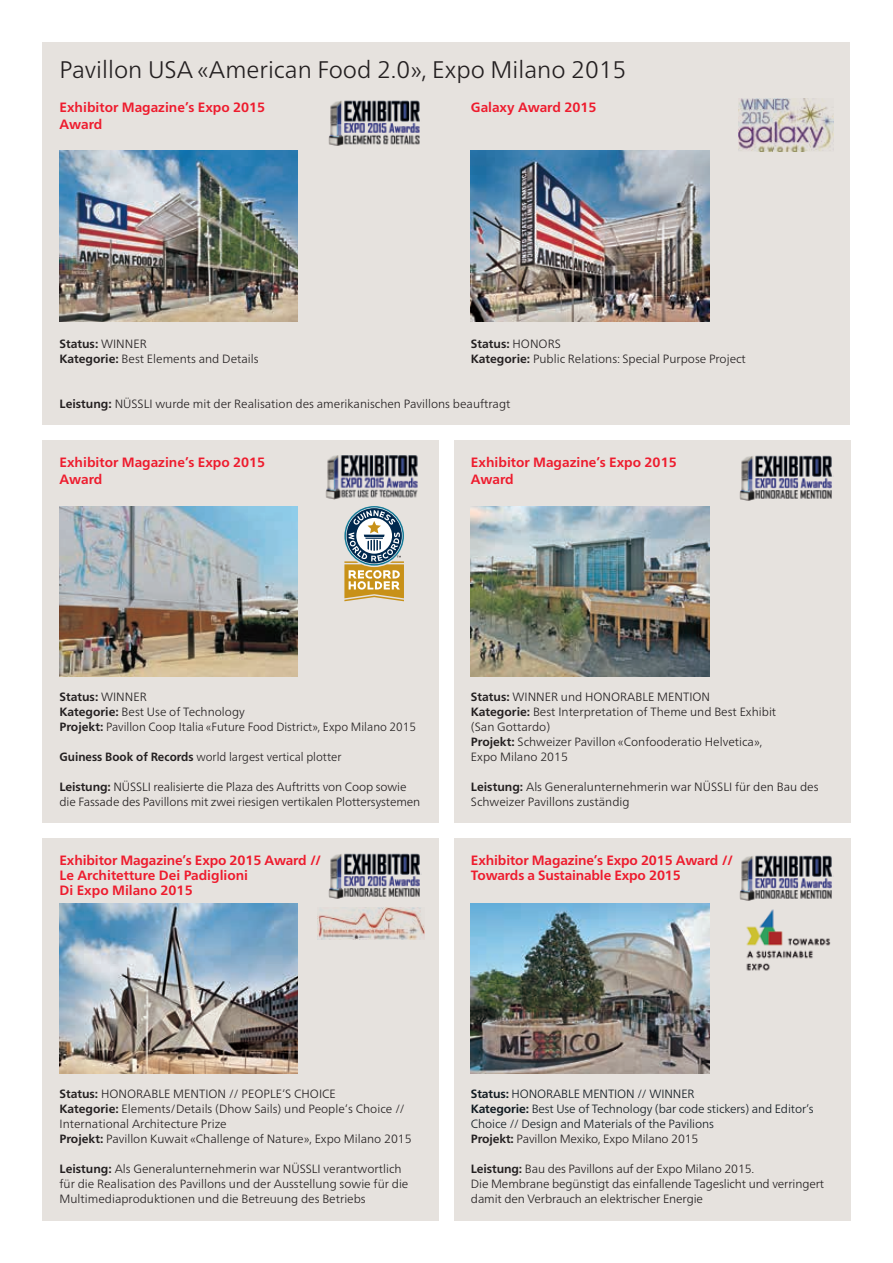
<style>
.page{position:relative;width:893px;height:1263px;background:#fff}
.page>*{position:absolute;margin:0;border:0;box-sizing:border-box;transform-origin:0 0}
.t1{font:300 24px "Frutiger Neue LTW1 G";color:#231f20}
.t2{font:700 13.5px/16.2px "Frutiger Neue LTW1 G";color:#ee1b2d}
.t3{font:300 12px/15px "Frutiger Neue LTW1 G";color:#231f20}
.t4{font:300 12px/15px "Frutiger Neue LTW1 G";letter-spacing:-.01em;color:#101a21}
.t5{font:300 12px "Frutiger Neue LTW1 G";color:#231f20;scale:.96 1}
.s1{font-weight:700}
.s2{font-weight:700;color:#231f20}
.s3{color:#231f20}
</style>
<div class="page">
<div style="left:43px;top:838px;width:396px;height:382px;background:#e6e2de"></div>
<div style="left:454px;top:440px;width:396px;height:383px;background:#e6e2de"></div>
<img style="left:471px;top:506px;width:238px;height:170px">
<img style="left:739px;top:455px;width:94px;height:46px">
<div style="left:43px;top:43px;width:807px;height:382px;background:#e6e2de"></div>
<img style="left:60px;top:151px;width:238px;height:170px">
<img style="left:328px;top:100px;width:92px;height:46px">
<img style="left:60px;top:904px;width:238px;height:170px">
<div style="left:43px;top:440px;width:396px;height:383px;background:#e6e2de"></div>
<img style="left:60px;top:506px;width:238px;height:170px">
<img style="left:325px;top:455px;width:93px;height:45px">
<img style="left:318px;top:908px;width:107px;height:31px">
<img style="left:471px;top:151px;width:238px;height:170px">
<img style="left:738px;top:99px;width:95px;height:52px">
<img style="left:328px;top:853px;width:94px;height:46px">
<svg style="left:344px;top:510px;width:60px;height:91px"></svg>
<div style="left:454px;top:838px;width:396px;height:382px;background:#e6e2de"></div>
<img style="left:471px;top:904px;width:238px;height:170px">
<img style="left:739px;top:855px;width:94px;height:46px">
<img style="left:746px;top:909px;width:85px;height:62px">
<h1 class="t1" style="left:60px;top:52px;width:568px">Pavillon USA «American Food 2.0», Expo Milano 2015</h1>
<p class="t2" style="left:60px;top:99px;width:207px">Exhibitor Magazine’s Expo 2015<br>Award</p>
<p class="t2" style="left:471px;top:99px;width:127px">Galaxy Award 2015</p>
<p class="t3" style="left:471px;top:336px;width:276px"><span class="s1">Status:</span> HONORS<br><span class="s1">Kategorie:</span> Public Relations: Special Purpose Project</p>
<p class="t3" style="left:60px;top:336px;width:201px"><span class="s1">Status:</span> WINNER<br><span class="s1">Kategorie:</span> Best Elements and Details</p>
<p class="t3" style="left:60px;top:396px;width:452px"><span class="s1">Leistung:</span> NÜSSLI wurde mit der Realisation des amerikanischen Pavillons beauftragt</p>
<p class="t2" style="left:60px;top:454px;width:207px">Exhibitor Magazine’s Expo 2015<br>Award</p>
<p class="t2" style="left:471px;top:454px;width:207px">Exhibitor Magazine’s Expo 2015<br>Award</p>
<p class="t3" style="left:60px;top:688px;width:358px"><span class="s1">Status:</span> WINNER<br><span class="s1">Kategorie:</span> Best Use of Technology<br><span class="s1">Projekt:</span> Pavillon Coop Italia «Future Food District», Expo Milano 2015</p>
<p class="t5" style="left:60px;top:748px;width:295px"><span class="s1">Guiness Book of Records</span> world largest vertical plotter</p>
<p class="t3" style="left:60px;top:778px;width:362px"><span class="s1">Leistung:</span> NÜSSLI realisierte die Plaza des Auftritts von Coop sowie die Fassade des Pavillons mit zwei riesigen vertikalen Plottersystemen</p>
<p class="t3" style="left:471px;top:688px;width:307px"><span class="s1">Status:</span> WINNER und HONORABLE MENTION<br><span class="s1">Kategorie:</span> Best Interpretation of Theme und Best Exhibit (San Gottardo)<br><span class="s1">Projekt:</span> Schweizer Pavillon «Confooderatio Helvetica», Expo Milano 2015</p>
<p class="t3" style="left:471px;top:778px;width:349px"><span class="s1">Leistung:</span> Als Generalunternehmerin war NÜSSLI für den Bau des<br>Schweizer Pavillons zuständig</p>
<p class="t2" style="left:60px;top:852px;width:264px;line-height:15px">Exhibitor Magazine’s Expo 2015 Award //<br>Le Architetture Dei Padiglioni<br>Di Expo Milano 2015</p>
<p class="t2" style="left:471px;top:852px;width:264px;line-height:15px">Exhibitor Magazine’s Expo 2015 Award //<br>Towards a Sustainable Expo 2015</p>
<p class="t3" style="left:60px;top:1086px;width:354px"><span class="s1">Status:</span> HONORABLE MENTION // PEOPLE‘S CHOICE<br><span class="s1">Kategorie:</span> Elements/Details (Dhow Sails) und People‘s Choice // International Architecture Prize<br><span class="s1">Projekt:</span> Pavillon Kuwait «Challenge of Nature», Expo Milano 2015</p>
<p class="t3" style="left:60px;top:1161px;width:350px"><span class="s1">Leistung:</span> Als Generalunternehmerin war NÜSSLI verantwortlich für die Realisation des Pavillons und der Ausstellung sowie für die<br>Multimediaproduktionen und die Betreuung des Betriebs</p>
<p class="t4" style="left:471px;top:1086px;width:344px"><span class="s1">Status:</span> HONORABLE MENTION // WINNER<br><span class="s1">Kategorie:</span> Best Use of Technology (bar code stickers) and Editor’s Choice // Design and Materials of the Pavilions<br><span class="s2">Projekt:</span> <span class="s3">Pavillon Mexiko, Expo Milano 2015</span></p>
<p class="t3" style="left:471px;top:1161px;width:355px"><span class="s1">Leistung:</span> Bau des Pavillons auf der Expo Milano 2015.<br>Die Membrane begünstigt das einfallende Tageslicht und verringert damit den Verbrauch an elektrischer Energie</p>
</div>
